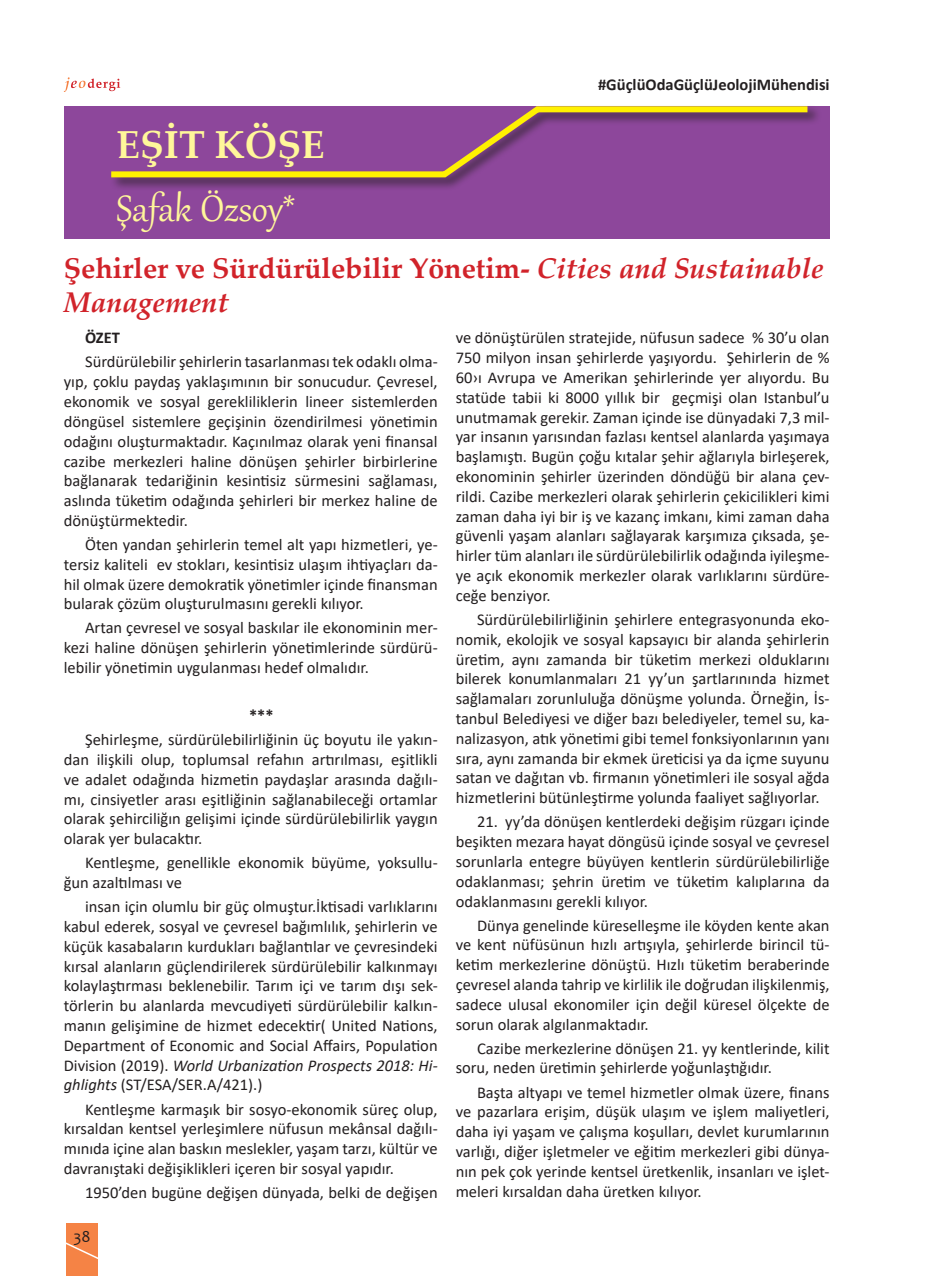
<style>
.page{position:relative;width:936px;height:1276px;background:#fff}
.page>*{position:absolute;margin:0;border:0;box-sizing:border-box;transform-origin:0 0}
._02_metin{font:45px "Gabriola";color:#fff79a}
._01_baslik{font:700 39px "Palatino Linotype";color:#fff79a}
._01_baslik-2{font:700 28.5px/34.2px "Palatino Linotype";color:#d1232a}
.HTML_Preformatted{font:16.5px/19.8px "Calibri";color:#231f20;text-align:justify}
.HTML_Preformatted-2{font:700 16.5px "Calibri";color:#231f20}
.t1{font:16.5px "Candara";color:#231f20}
.s1{font-style:italic}
</style>
<div class="page">
<div style="left:66px;top:1222px;width:32px;height:54px;background:#f58345"></div>
<svg style="left:66px;top:1242px;width:32px;height:17px"></svg>
<svg style="left:64px;top:77px;width:56px;height:15px"></svg>
<div style="left:64px;top:106px;width:765px;height:133px;background:#8d479b"></div>
<div style="left:109px;top:104px;width:712px;height:88px;background:#231f20;opacity:.75"></div>
<svg style="left:109px;top:104px;width:704px;height:76px"></svg>
<p class="_01_baslik" style="left:116px;top:117px;width:210px">EŞİT KÖŞE</p>
<p class="_02_metin" style="left:116px;top:179px;width:180px">Şafak Özsoy*</p>
<p class="HTML_Preformatted-2" style="left:598px;top:73px;width:233px">#GüçlüOdaGüçlüJeolojiMühendisi</p>
<p class="_01_baslik-2" style="left:64px;top:250px;width:761px">Şehirler ve Sürdürülebilir Yönetim- <span class="s1">Cities and Sustainable<br>Management</span></p>
<p class="HTML_Preformatted-2" style="left:85px;top:326px;width:36px">ÖZET</p>
<p class="HTML_Preformatted" style="left:64px;top:352px;width:375px;text-indent:21px">Sürdürülebilir şehirlerin tasarlanması tek odaklı olma&shy;yıp, çoklu paydaş yaklaşımının bir sonucudur. Çevresel, ekonomik ve sosyal gerekliliklerin lineer sistemlerden döngüsel sistemlere geçişinin özendirilmesi yönetimin odağını oluşturmaktadır. Kaçınılmaz olarak yeni finansal cazibe merkezleri haline dönüşen şehirler birbirlerine bağlanarak tedariğinin kesintisiz sürmesini sağlaması, aslında tüketim odağında şehirleri bir merkez haline de dönüştürmektedir.</p>
<p class="HTML_Preformatted" style="left:64px;top:534px;width:375px;text-indent:21px">Öten yandan şehirlerin temel alt yapı hizmetleri, ye&shy;tersiz kaliteli ev stokları, kesintisiz ulaşım ihtiyaçları da&shy;hil olmak üzere demokratik yönetimler içinde finansman bularak çözüm oluşturulmasını gerekli kılıyor.</p>
<p class="HTML_Preformatted" style="left:64px;top:617px;width:375px;text-indent:21px">Artan çevresel ve sosyal baskılar ile ekonominin mer&shy;kezi haline dönüşen şehirlerin yönetimlerinde sürdürü&shy;lebilir yönetimin uygulanması hedef olmalıdır.</p>
<p class="HTML_Preformatted-2" style="left:249px;top:704px;width:26px">***</p>
<p class="HTML_Preformatted" style="left:64px;top:729px;width:375px;text-indent:21px">Şehirleşme, sürdürülebilirliğinin üç boyutu ile yakın&shy;dan ilişkili olup, toplumsal refahın artırılması, eşitlikli ve adalet odağında hizmetin paydaşlar arasında dağılı&shy;mı, cinsiyetler arası eşitliğinin sağlanabileceği ortamlar olarak şehirciliğın gelişimi içinde sürdürülebilirlik yaygın olarak yer bulacaktır.</p>
<p class="HTML_Preformatted" style="left:64px;top:852px;width:375px;text-indent:21px">Kentleşme, genellikle ekonomik büyüme, yoksullu&shy;ğun azaltılması ve</p>
<p class="HTML_Preformatted" style="left:64px;top:896px;width:375px;text-indent:21px">insan için olumlu bir güç olmuştur.İktisadi varlıklarını kabul ederek, sosyal ve çevresel bağımlılık, şehirlerin ve küçük kasabaların kurdukları bağlantılar ve çevresindeki kırsal alanların güçlendirilerek sürdürülebilir kalkınmayı kolaylaştırması beklenebilir. Tarım içi ve tarım dışı sek&shy;törlerin bu alanlarda mevcudiyeti sürdürülebilir kalkın&shy;manın gelişimine de hizmet edecektir( United Nations, Department of Economic and Social Affairs, Population Division (2019). <span class="s1">World Urbanization Prospects 2018: Hi&shy;ghlights</span> (ST/ESA/SER.A/421).)</p>
<p class="HTML_Preformatted" style="left:64px;top:1098px;width:375px;text-indent:21px">Kentleşme karmaşık bir sosyo-ekonomik süreç olup, kırsaldan kentsel yerleşimlere nüfusun mekânsal dağılı&shy;mınıda içine alan baskın meslekler, yaşam tarzı, kültür ve davranıştaki değişiklikleri içeren bir sosyal yapıdır.</p>
<p class="HTML_Preformatted" style="left:85px;top:1182px;width:354px">1950’den bugüne değişen dünyada, belki de değişen</p>
<p class="t1" style="left:74px;top:1226px;width:19px">38</p>
<p class="HTML_Preformatted" style="left:455px;top:328px;width:375px">ve dönüştürülen stratejide, nüfusun sadece % 30’u olan 750 milyon insan şehirlerde yaşıyordu. Şehirlerin de % 60›ı Avrupa ve Amerikan şehirlerinde yer alıyordu. Bu statüde tabii ki 8000 yıllık bir geçmişi olan Istanbul’u unutmamak gerekir. Zaman içinde ise dünyadaki 7,3 mil&shy;yar insanın yarısından fazlası kentsel alanlarda yaşımaya başlamıştı. Bugün çoğu kıtalar şehir ağlarıyla birleşerek, ekonominin şehirler üzerinden döndüğü bir alana çev&shy;rildi. Cazibe merkezleri olarak şehirlerin çekicilikleri kimi zaman daha iyi bir iş ve kazanç imkanı, kimi zaman daha güvenli yaşam alanları sağlayarak karşımıza çıksada, şe&shy;hirler tüm alanları ile sürdürülebilirlik odağında iyileşme&shy;ye açık ekonomik merkezler olarak varlıklarını sürdüre&shy;ceğe benziyor.</p>
<p class="HTML_Preformatted" style="left:455px;top:609px;width:375px;text-indent:21px">Sürdürülebilirliğinin şehirlere entegrasyonunda eko&shy;nomik, ekolojik ve sosyal kapsayıcı bir alanda şehirlerin üretim, aynı zamanda bir tüketim merkezi olduklarını bilerek konumlanmaları 21 yy’un şartlarınında hizmet sağlamaları zorunluluğa dönüşme yolunda. Örneğin, İs&shy;tanbul Belediyesi ve diğer bazı belediyeler, temel su, ka&shy;nalizasyon, atık yönetimi gibi temel fonksiyonlarının yanı sıra, aynı zamanda bir ekmek üreticisi ya da içme suyunu satan ve dağıtan vb. firmanın yönetimleri ile sosyal ağda hizmetlerini bütünleştirme yolunda faaliyet sağlıyorlar.</p>
<p class="HTML_Preformatted" style="left:455px;top:811px;width:375px;text-indent:21px">21. yy’da dönüşen kentlerdeki değişim rüzgarı içinde beşikten mezara hayat döngüsü içinde sosyal ve çevresel sorunlarla entegre büyüyen kentlerin sürdürülebilirliğe odaklanması; şehrin üretim ve tüketim kalıplarına da odaklanmasını gerekli kılıyor.</p>
<p class="HTML_Preformatted" style="left:455px;top:914px;width:375px;text-indent:21px">Dünya genelinde küreselleşme ile köyden kente akan ve kent nüfüsünun hızlı artışıyla, şehirlerde birincil tü&shy;ketim merkezlerine dönüştü. Hızlı tüketim beraberinde çevresel alanda tahrip ve kirlilik ile doğrudan ilişkilenmiş, sadece ulusal ekonomiler için değil küresel ölçekte de sorun olarak algılanmaktadır.</p>
<p class="HTML_Preformatted" style="left:455px;top:1038px;width:375px;text-indent:21px">Cazibe merkezlerine dönüşen 21. yy kentlerinde, kilit soru, neden üretimin şehirlerde yoğunlaştığıdır.</p>
<p class="HTML_Preformatted" style="left:455px;top:1081px;width:375px;text-indent:21px">Başta altyapı ve temel hizmetler olmak üzere, finans ve pazarlara erişim, düşük ulaşım ve işlem maliyetleri, daha iyi yaşam ve çalışma koşulları, devlet kurumlarının varlığı, diğer işletmeler ve eğitim merkezleri gibi dünya&shy;nın pek çok yerinde kentsel üretkenlik, insanları ve işlet&shy;meleri kırsaldan daha üretken kılıyor.</p>
</div>
